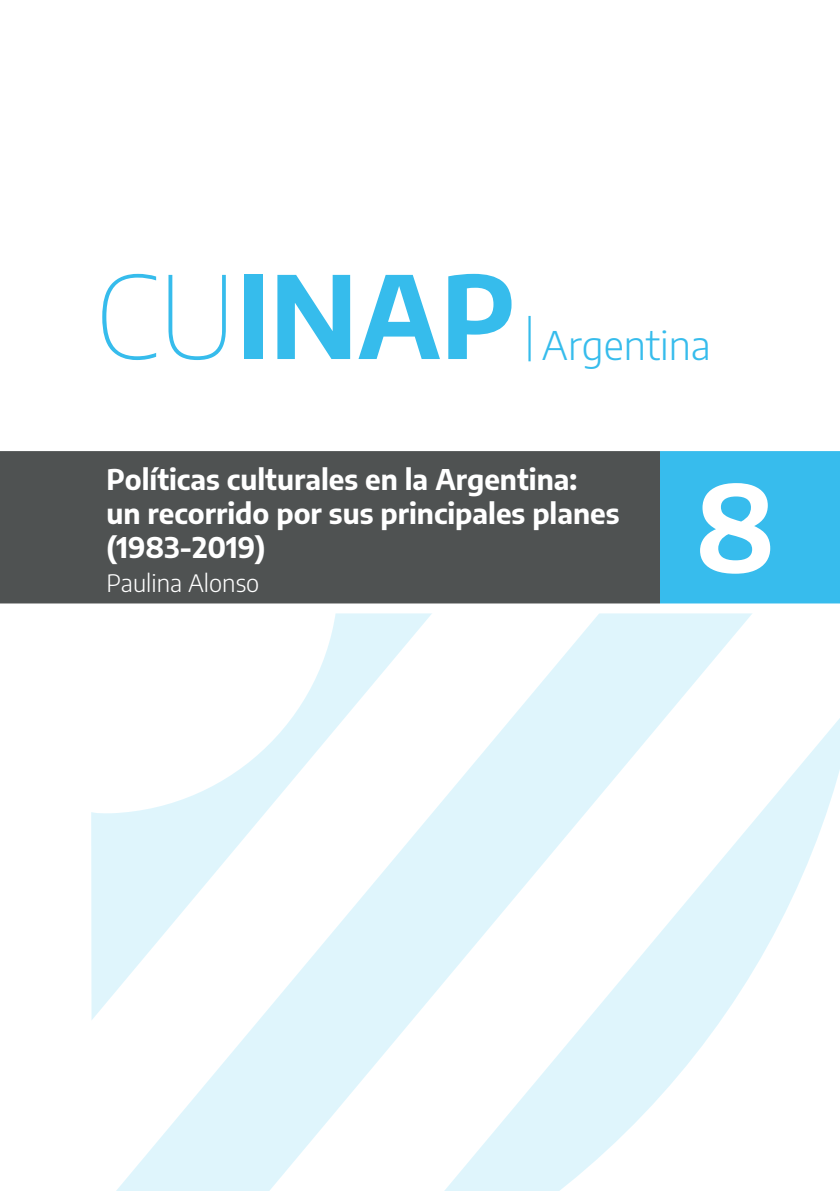
<style>
.page{position:relative;width:840px;height:1191px;background:#fff}
.page>*{position:absolute;margin:0;border:0;box-sizing:border-box;transform-origin:0 0}
.t1{font:700 119.4px "Encode Sans";color:#fff}
.t2{font:700 113.6px "Encode Sans";color:#36bcec}
.t3{font:300 39.6px "Encode Sans";color:#36bcec}
.t4{font:700 28px/34px "Encode Sans";color:#fff}
.t5{font:300 24px "Encode Sans";color:#fff}
.s1{font-weight:100}
</style>
<div class="page">
<svg style="left:91px;top:812px;width:18px;height:208px;background:#e1f5fc"></svg>
<svg style="left:109px;top:613px;width:643px;height:578px"></svg>
<svg style="left:341px;top:698px;width:498px;height:493px"></svg>
<div style="left:0;top:446px;width:839px;height:162px;background:#4f5252"></div>
<div style="left:659px;top:446px;width:180px;height:162px;background:#37bced"></div>
<div style="left:0;top:603px;width:839px;height:10px;background:#fff"></div>
<div style="left:0;top:441px;width:839px;height:10px;background:#fff"></div>
<hr style="left:528px;top:316px;width:2px;height:45px;background:#36bcec">
<hr style="left:0;top:0;width:1px;height:1191px;background:#34bced">
<h2 class="t2" style="left:95px;top:231px;width:421px"><span class="s1">CU</span>INAP</h2>
<h3 class="t3" style="left:541px;top:318px;width:170px">Argentina</h3>
<p class="t4" style="left:106px;top:461px;width:514px">Políticas culturales en la Argentina:<br>un recorrido por sus principales planes (1983-2019)</p>
<p class="t5" style="left:106px;top:566px;width:154px">Paulina Alonso</p>
<h1 class="t1" style="left:695px;top:438px;width:81px">8</h1>
</div>
